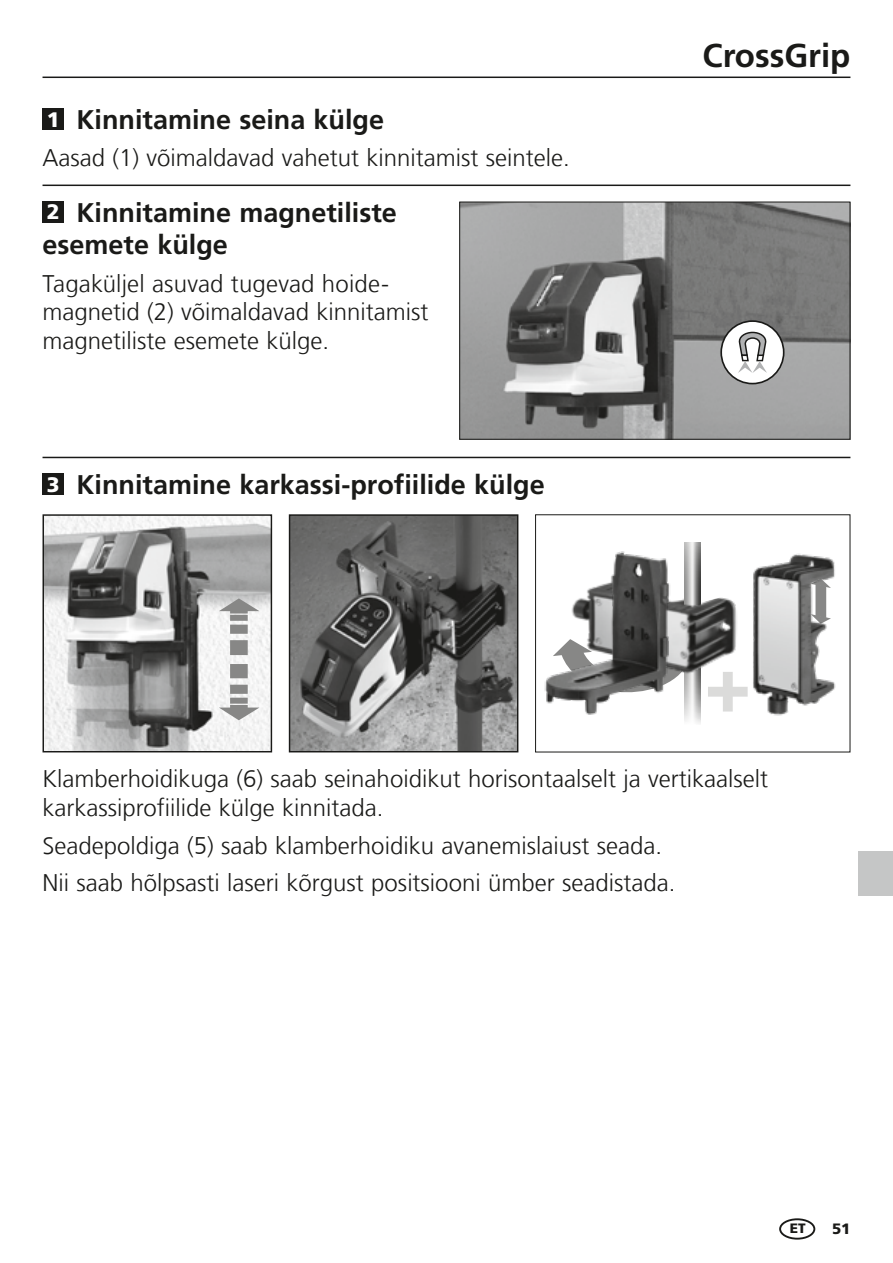
<style>
.page{position:relative;width:893px;height:1263px;background:#fff}
.page>*{position:absolute;margin:0;border:0;box-sizing:border-box;transform-origin:0 0}
.t1{font:700 33px "Frutiger LT Com";color:#1a1a18}
.t2{font:700 27px/32.4px "Frutiger LT Com";color:#1a1a18}
.t3{font:300 24px/28.8px "Frutiger LT Com";color:#1a1a18}
.t4{font:900 21px "Frutiger LT Com";color:#fff}
.t5{font:900 15px "Frutiger LT Com";color:#1a1a18}
.t6{font:900 13.5px "Frutiger LT Com";color:#1a1a18}
.s1{font-weight:900;font-size:21px;color:#fff}
</style>
<div class="page">
<hr style="left:43px;top:77px;width:807px;height:1px;background:#1a1a18">
<img style="left:461px;top:204px;width:387px;height:234px">
<div style="left:459px;top:202px;width:391px;height:238px;border:1px solid #1a1a18"></div>
<div style="left:721px;top:321px;width:63px;height:63px;background:#fff;border-radius:50%"></div>
<div style="left:720px;top:320px;width:64px;height:64px;border:2px solid #1a1a18;border-radius:50%"></div>
<svg style="left:738px;top:331px;width:29px;height:42px"></svg>
<hr style="left:43px;top:185px;width:807px;height:1px;background:#1a1a18">
<hr style="left:43px;top:457px;width:807px;height:1px;background:#1a1a18">
<img style="left:45px;top:516px;width:225px;height:234px">
<div style="left:43px;top:514px;width:229px;height:238px;border:1px solid #1a1a18"></div>
<svg style="left:219px;top:598px;width:40px;height:122px"></svg>
<img style="left:753px;top:553px;width:83px;height:163px">
<img style="left:672px;top:600px;width:9px;height:80px">
<img style="left:544px;top:551px;width:128px;height:164px">
<svg style="left:684px;top:542px;width:17px;height:182px"></svg>
<img style="left:681px;top:591px;width:56px;height:107px">
<svg style="left:708px;top:672px;width:40px;height:39px"></svg>
<img style="left:291px;top:516px;width:225px;height:234px">
<div style="left:289px;top:514px;width:229px;height:238px;border:1px solid #1a1a18"></div>
<div style="left:859px;top:851px;width:34px;height:44px;background:#c5c6c6"></div>
<div style="left:43px;top:474px;width:21px;height:21px;background:#1a1a18"></div>
<div style="left:43px;top:202px;width:21px;height:21px;background:#1a1a18"></div>
<div style="left:43px;top:109px;width:21px;height:21px;background:#1a1a18"></div>
<div style="left:779px;top:1218px;width:36px;height:21px;border:2px solid #1a1a18;border-radius:50%"></div>
<p class="t2" style="left:47px;top:104px;width:339px"><span class="s1">1</span> Kinnitamine seina külge</p>
<p class="t3" style="left:43px;top:144px;width:529px">Aasad (1) võimaldavad vahetut kinnitamist seintele.</p>
<p class="t2" style="left:43px;top:196px;width:356px;text-indent:34px">Kinnitamine magnetiliste esemete külge</p>
<p class="t3" style="left:43px;top:269px;width:388px">Tagaküljel asuvad tugevad hoide&shy;magnetid (2) võimaldavad kinnitamist magnetiliste esemete külge.</p>
<p class="t4" style="left:47px;top:199px;width:14px">2</p>
<p class="t2" style="left:47px;top:468px;width:499px"><span class="s1">3</span> Kinnitamine karkassi-profiilide külge</p>
<h1 class="t1" style="left:703px;top:36px;width:149px">CrossGrip</h1>
<p class="t3" style="left:43px;top:765px;width:727px">Klamberhoidikuga (6) saab seinahoidikut horisontaalselt ja vertikaalselt karkassiprofiilide külge kinnitada.</p>
<p class="t3" style="left:43px;top:827px;width:634px;line-height:37.2px">Seadepoldiga (5) saab klamberhoidiku avanemislaiust seada.<br>Nii saab hõlpsasti laseri kõrgust positsiooni ümber seadistada.</p>
<p class="t6" style="left:790px;top:1220px;width:17px">ET</p>
<p class="t5" style="left:832px;top:1219px;width:20px">51</p>
</div>
